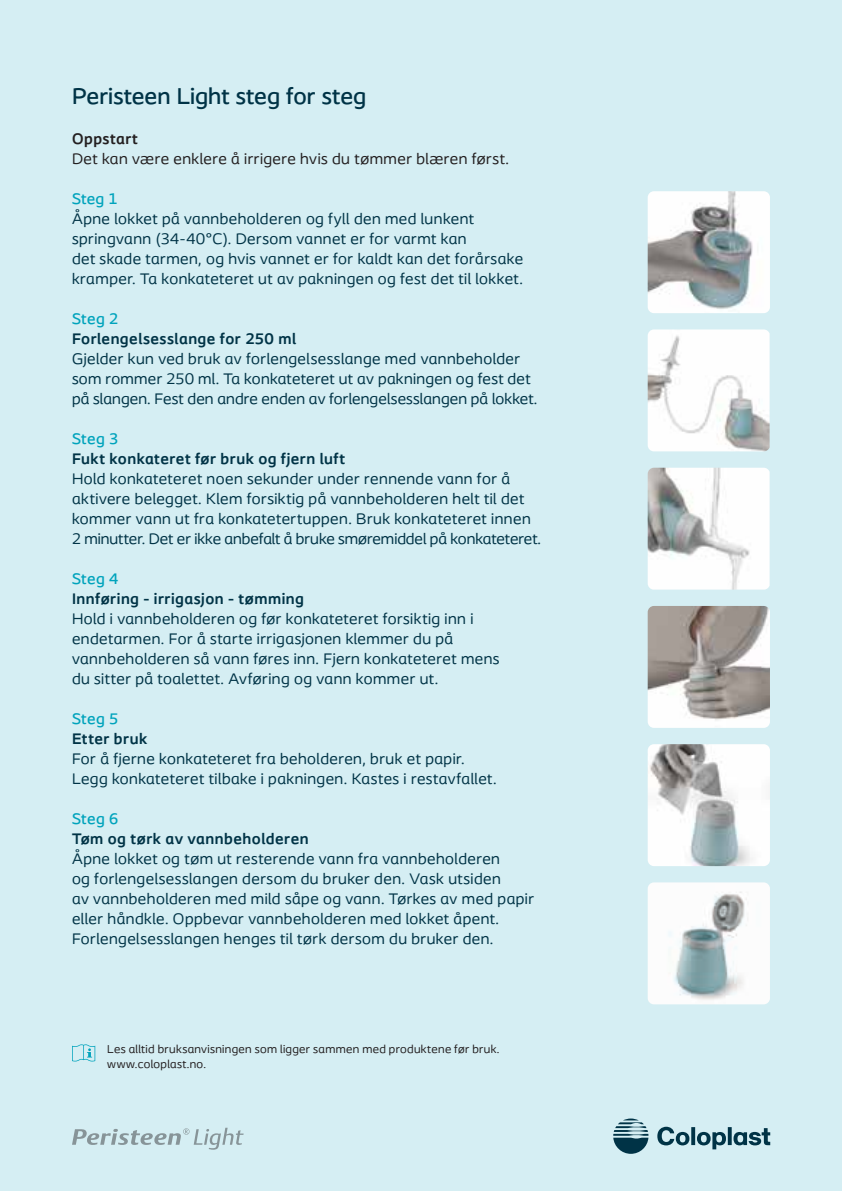
<style>
.page{position:relative;width:842px;height:1191px;background:#d5eef3}
.page>*{position:absolute;margin:0;border:0;box-sizing:border-box;transform-origin:0 0}
.t1{font:500 24px "Coloplast";letter-spacing:.005em;color:#003346}
.t2{font:16px/20px "Coloplast";letter-spacing:.03em;color:#003346}
.t3{font:700 16px "Coloplast";letter-spacing:.03em;color:#003346}
.t4{font:16px "Coloplast";letter-spacing:.03em;color:#231f20}
.t5{font:500 16px "Coloplast";letter-spacing:.025em;color:#00a3bc}
.t6{font:700 16px "Coloplast";letter-spacing:.035em;color:#231f20}
.t7{font:12px/14.4px "Coloplast";letter-spacing:.03em;color:#231f20}
</style>
<div class="page">
<svg style="left:613px;top:1118px;width:35px;height:35px"></svg>
<svg style="left:657px;top:1126px;width:113px;height:23px"></svg>
<svg style="left:72px;top:1127px;width:172px;height:22px"></svg>
<img style="left:648px;top:191px;width:122px;height:122px">
<img style="left:648px;top:606px;width:122px;height:122px">
<img style="left:648px;top:329px;width:122px;height:122px">
<img style="left:648px;top:468px;width:122px;height:121px">
<img style="left:648px;top:744px;width:122px;height:122px">
<img style="left:648px;top:882px;width:122px;height:122px">
<svg style="left:72px;top:1044px;width:23px;height:17px"></svg>
<h1 class="t1" style="left:72px;top:82px;width:296px">Peristeen Light steg for steg</h1>
<p class="t6" style="left:72px;top:129px;width:67px">Oppstart</p>
<p class="t4" style="left:72px;top:149px;width:438px">Det kan være enklere å irrigere hvis du tømmer blæren først.</p>
<p class="t5" style="left:72px;top:189px;width:47px">Steg 1</p>
<p class="t2" style="left:72px;top:209px;width:453px">Åpne lokket på vannbeholderen og fyll den med lunkent springvann (34-40°C). Dersom vannet er for varmt kan<br>det skade tarmen, og hvis vannet er for kaldt kan det forårsake kramper. Ta konkateteret ut av pakningen og fest det til lokket.</p>
<p class="t5" style="left:72px;top:309px;width:48px">Steg 2</p>
<p class="t3" style="left:72px;top:329px;width:225px">Forlengelsesslange for 250 ml</p>
<p class="t2" style="left:72px;top:349px;width:467px">Gjelder kun ved bruk av forlengelsesslange med vannbeholder som rommer 250 ml. Ta konkateteret ut av pakningen og fest det på slangen. Fest den andre enden av forlengelsesslangen på lokket.</p>
<p class="t5" style="left:72px;top:429px;width:48px">Steg 3</p>
<p class="t3" style="left:72px;top:449px;width:275px">Fukt konkateret før bruk og fjern luft</p>
<p class="t2" style="left:72px;top:469px;width:471px">Hold konkateteret noen sekunder under rennende vann for å aktivere belegget. Klem forsiktig på vannbeholderen helt til det kommer vann ut fra konkatetertuppen. Bruk konkateteret innen 2 minutter. Det er ikke anbefalt å bruke smøremiddel på konkateteret.</p>
<p class="t5" style="left:72px;top:569px;width:48px">Steg 4</p>
<p class="t3" style="left:72px;top:589px;width:233px">Innføring - irrigasjon - tømming</p>
<p class="t2" style="left:72px;top:609px;width:429px">Hold i vannbeholderen og før konkateteret forsiktig inn i endetarmen. For å starte irrigasjonen klemmer du på vannbeholderen så vann føres inn. Fjern konkateteret mens du sitter på toalettet. Avføring og vann kommer ut.</p>
<p class="t5" style="left:72px;top:709px;width:48px">Steg 5</p>
<p class="t3" style="left:72px;top:729px;width:77px">Etter bruk</p>
<p class="t2" style="left:72px;top:749px;width:426px">For å fjerne konkateteret fra beholderen, bruk et papir.<br>Legg konkateteret tilbake i pakningen. Kastes i restavfallet.</p>
<p class="t5" style="left:72px;top:809px;width:48px">Steg 6</p>
<p class="t3" style="left:72px;top:829px;width:238px">Tøm og tørk av vannbeholderen</p>
<p class="t2" style="left:72px;top:849px;width:464px">Åpne lokket og tøm ut resterende vann fra vannbeholderen<br>og forlengelsesslangen dersom du bruker den. Vask utsiden<br>av vannbeholderen med mild såpe og vann. Tørkes av med papir eller håndkle. Oppbevar vannbeholderen med lokket åpent.<br>Forlengelsesslangen henges til tørk dersom du bruker den.</p>
<p class="t7" style="left:107px;top:1042px;width:394px">Les alltid bruksanvisningen som ligger sammen med produktene før bruk. www.coloplast.no.</p>
</div>
